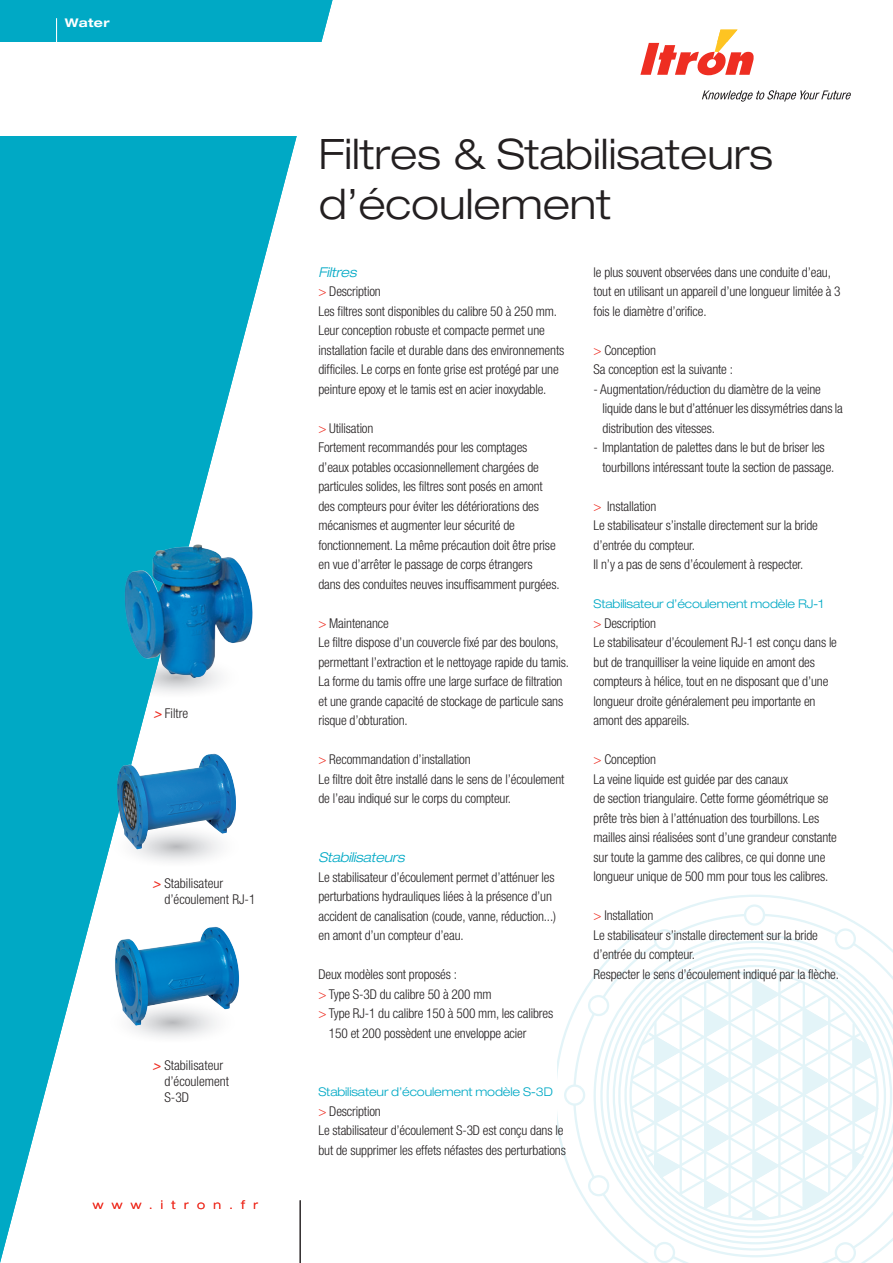
<style>
.page{position:relative;width:893px;height:1263px;background:#fff}
.page>*{position:absolute;margin:0;border:0;box-sizing:border-box;transform-origin:0 0}
.t1{font:300 expanded 42px/50.4px "Helvetica Neue";color:#231f20}
.t2{font:300 condensed 13.5px/19.5px "Helvetica Neue";letter-spacing:-.01em;color:#231f20}
.t3{font:italic 300 expanded 13.5px "Helvetica Neue";letter-spacing:-.01em;color:#00a9c5}
.t4{font:300 expanded 12px "Helvetica Neue";letter-spacing:-.01em;color:#00a9c5}
.t5{font:300 expanded 12px "Helvetica Neue";letter-spacing:.7em;color:#ee2e22}
.t6{font:700 expanded 12px "Helvetica Neue";letter-spacing:.04em;color:#fff}
.s1{font-weight:500;font-style:italic;color:#ee2e22}
.s2{font-style:italic;font-stretch:expanded;color:#00a9c5}
.s3{color:#ee2e22}
</style>
<div class="page">
<svg style="left:0;top:0;width:333px;height:1263px;fill:#00a9c5"></svg>
<div style="left:0;top:42px;width:893px;height:94px;background:#fff"></div>
<hr style="left:56px;top:18px;width:1px;height:39px;background:#fff">
<svg style="left:702px;top:90px;width:149px;height:12px"></svg>
<svg style="left:640px;top:30px;width:114px;height:45px"></svg>
<svg style="left:557px;top:895px;width:283px;height:284px"></svg>
<svg style="left:573px;top:914px;width:301px;height:349px"></svg>
<svg style="left:594px;top:934px;width:289px;height:323px"></svg>
<div style="left:745px;top:905px;width:19px;height:19px;background:#fff;border-radius:50%"></div>
<div style="left:744px;top:904px;width:21px;height:22px;border:2px solid #e3f4f8;border-radius:50%"></div>
<div style="left:655px;top:930px;width:19px;height:19px;background:#fff;border-radius:50%"></div>
<div style="left:654px;top:929px;width:21px;height:21px;border:2px solid #e3f4f8;border-radius:50%"></div>
<div style="left:836px;top:929px;width:19px;height:19px;background:#fff;border-radius:50%"></div>
<div style="left:835px;top:928px;width:21px;height:22px;border:2px solid #e3f4f8;border-radius:50%"></div>
<div style="left:655px;top:1243px;width:19px;height:19px;background:#fff;border-radius:50%"></div>
<div style="left:654px;top:1242px;width:21px;height:21px;border:2px solid #e3f4f8;border-radius:50%"></div>
<div style="left:836px;top:1243px;width:19px;height:19px;background:#fff;border-radius:50%"></div>
<div style="left:835px;top:1242px;width:21px;height:21px;border:2px solid #e3f4f8;border-radius:50%"></div>
<div style="left:589px;top:1176px;width:19px;height:19px;background:#fff;border-radius:50%"></div>
<div style="left:588px;top:1175px;width:21px;height:21px;border:2px solid #e3f4f8;border-radius:50%"></div>
<div style="left:565px;top:1085px;width:19px;height:19px;background:#fff;border-radius:50%"></div>
<div style="left:564px;top:1084px;width:21px;height:22px;border:2px solid #e3f4f8;border-radius:50%"></div>
<div style="left:589px;top:996px;width:19px;height:19px;background:#fff;border-radius:50%"></div>
<div style="left:588px;top:995px;width:21px;height:21px;border:2px solid #e3f4f8;border-radius:50%"></div>
<svg style="left:600px;top:941px;width:289px;height:309px"></svg>
<svg style="left:606px;top:947px;width:287px;height:297px"></svg>
<svg style="left:613px;top:953px;width:280px;height:285px"></svg>
<svg style="left:628px;top:970px;width:253px;height:252px"></svg>
<img style="left:89px;top:993px;width:164px;height:55px">
<img style="left:106px;top:920px;width:142px;height:112px">
<img style="left:117px;top:754px;width:119px;height:95px">
<img style="left:124px;top:544px;width:129px;height:135px">
<p class="t6" style="left:65px;top:15px;width:46px">Water</p>
<p class="t2" style="left:153px;top:703px;width:36px"><span class="s1">&gt;</span> Filtre</p>
<p class="t2" style="left:164px;top:875px;width:93px;line-height:16.2px;text-indent:-12px"><span class="s1">&gt;</span> Stabilisateur d’écoulement RJ-1</p>
<p class="t2" style="left:164px;top:1057px;width:66px;line-height:16.2px;text-indent:-12px"><span class="s1">&gt;</span> Stabilisateur d’écoulement<br>S-3D</p>
<p class="t5" style="left:93px;top:1198px;width:167px">www.itron.fr</p>
<h1 class="t1" style="left:319px;top:128px;width:456px">Filtres &amp; Stabilisateurs d’écoulement</h1>
<p class="t2" style="left:318px;top:262px;width:247px"><span class="s2">Filtres<br></span><span class="s3">&gt;</span> Description<br>Les filtres sont disponibles du calibre 50 à 250 mm.<br>Leur conception robuste et compacte permet une installation facile et durable dans des environnements difficiles. Le corps en fonte grise est protégé par une peinture epoxy et le tamis est en acier inoxydable.</p>
<p class="t2" style="left:318px;top:418px;width:243px"><span class="s3">&gt;</span> Utilisation<br>Fortement recommandés pour les comptages d’eaux potables occasionnellement chargées de particules solides, les filtres sont posés en amont des compteurs pour éviter les détériorations des mécanismes et augmenter leur sécurité de fonctionnement. La même précaution doit être prise en vue d’arrêter le passage de corps étrangers<br>dans des conduites neuves insuffisamment purgées.</p>
<p class="t2" style="left:318px;top:613px;width:252px"><span class="s3">&gt;</span> Maintenance<br>Le filtre dispose d’un couvercle fixé par des boulons, permettant l’extraction et le nettoyage rapide du tamis.<br>La forme du tamis offre une large surface de filtration et une grande capacité de stockage de particule sans risque d’obturation.</p>
<p class="t2" style="left:318px;top:750px;width:248px"><span class="s3">&gt;</span> Recommandation d’installation<br>Le filtre doit être installé dans le sens de l’écoulement de l’eau indiqué sur le corps du compteur.</p>
<p class="t3" style="left:318px;top:849px;width:87px">Stabilisateurs</p>
<p class="t2" style="left:318px;top:867px;width:239px">Le stabilisateur d’écoulement permet d’atténuer les perturbations hydrauliques liées à la présence d’un accident de canalisation (coude, vanne, réduction...) en amont d’un compteur d’eau.</p>
<p class="t2" style="left:318px;top:964px;width:140px">Deux modèles sont proposés :</p>
<p class="t2" style="left:318px;top:984px;width:175px"><span class="s3">&gt;</span> Type S-3D du calibre 50 à 200 mm</p>
<p class="t2" style="left:318px;top:1003px;width:236px"><span class="s3">&gt;</span> Type RJ-1 du calibre 150 à 500 mm, les calibres</p>
<p class="t2" style="left:329px;top:1023px;width:199px">150 et 200 possèdent une enveloppe acier</p>
<p class="t4" style="left:318px;top:1084px;width:236px">Stabilisateur d’écoulement modèle S-3D</p>
<p class="t2" style="left:318px;top:1101px;width:249px"><span class="s3">&gt;</span> Description<br>Le stabilisateur d’écoulement S-3D est conçu dans le but de supprimer les effets néfastes des perturbations</p>
<p class="t2" style="left:594px;top:262px;width:249px">le plus souvent observées dans une conduite d’eau, tout en utilisant un appareil d’une longueur limitée à 3 fois le diamètre d’orifice.</p>
<p class="t2" style="left:594px;top:340px;width:141px"><span class="s3">&gt;</span> Conception<br>Sa conception est la suivante :</p>
<p class="t2" style="left:603px;top:379px;width:242px;text-indent:-9px">- Augmentation/réduction du diamètre de la veine liquide dans le but d’atténuer les dissymétries dans la distribution des vitesses.</p>
<p class="t2" style="left:603px;top:438px;width:233px;text-indent:-9px">- Implantation de palettes dans le but de briser les tourbillons intéressant toute la section de passage.</p>
<p class="t2" style="left:594px;top:496px;width:226px"><span class="s3">&gt;</span> Installation<br>Le stabilisateur s’installe directement sur la bride d’entrée du compteur.<br>Il n’y a pas de sens d’écoulement à respecter.</p>
<p class="t4" style="left:594px;top:597px;width:232px">Stabilisateur d’écoulement modèle RJ-1</p>
<p class="t2" style="left:594px;top:613px;width:245px"><span class="s3">&gt;</span> Description<br>Le stabilisateur d’écoulement RJ-1 est conçu dans le but de tranquilliser la veine liquide en amont des compteurs à hélice, tout en ne disposant que d’une longueur droite généralement peu importante en amont des appareils.</p>
<p class="t2" style="left:594px;top:750px;width:245px"><span class="s3">&gt;</span> Conception<br>La veine liquide est guidée par des canaux<br>de section triangulaire. Cette forme géométrique se prête très bien à l’atténuation des tourbillons. Les mailles ainsi réalisées sont d’une grandeur constante sur toute la gamme des calibres, ce qui donne une longueur unique de 500 mm pour tous les calibres.</p>
<p class="t2" style="left:594px;top:906px;width:247px"><span class="s3">&gt;</span> Installation<br>Le stabilisateur s’installe directement sur la bride d’entrée du compteur.<br>Respecter le sens d’écoulement indiqué par la flèche.</p>
</div>
